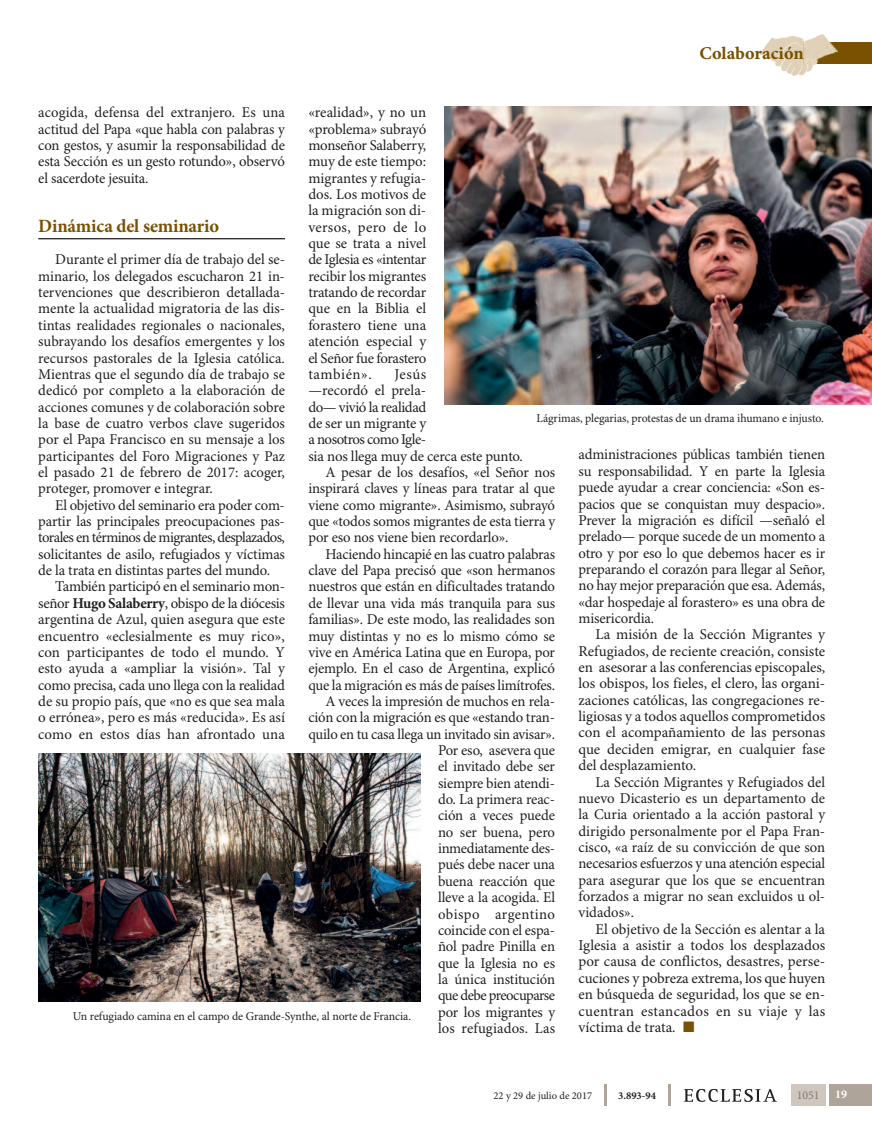
<style>
.page{position:relative;width:872px;height:1127px;background:#fff}
.page>*{position:absolute;margin:0;border:0;box-sizing:border-box;transform-origin:0 0}
.t1{font:700 18.75px "Minion Pro";letter-spacing:-.01em;color:#795100}
.t2{font:18px "Minion Pro Bold Capt";color:#795100}
.t3{font:15px/16.4px "Minion Pro";letter-spacing:-.01em;color:#231f20;text-align:justify}
.t4{font:15px "Minion Pro";letter-spacing:-.04em;color:#231f20}
.t5{font:15px "Minion Pro";letter-spacing:-.03em;color:#231f20}
.t6{font:15px "Minion Pro";letter-spacing:-.035em;color:#231f20}
.t7{font:15px "Minion Pro";letter-spacing:.01em;color:#231f20}
.t8{font:15px "Minion Pro";letter-spacing:.025em;color:#231f20}
.t9{font:12px "Minion Pro";letter-spacing:-.005em;color:#231f20}
.t10{font:12px "Minion Pro";color:#877a70}
.t11{font:700 12px "Minion Pro";color:#fff}
.t12{font:10.5px "Minion Pro";color:#231f20}
.t13{font:700 10.5px "Minion Pro";color:#231f20}
.s1{font-weight:700}
.s2{color:#795100}
</style>
<div class="page">
<hr style="left:38px;top:238px;width:247px;height:1px;background:#231f20">
<div style="left:791px;top:1084px;width:34px;height:22px;background:#cec6bf"></div>
<div style="left:829px;top:1084px;width:43px;height:22px;background:#afa49a"></div>
<hr style="left:668px;top:1084px;width:2px;height:22px;background:#afa49a">
<svg style="left:684px;top:1089px;width:93px;height:13px"></svg>
<hr style="left:604px;top:1084px;width:2px;height:22px;background:#afa49a">
<div style="left:803px;top:43px;width:69px;height:21px;background:#795100"></div>
<img style="left:759px;top:34px;width:78px;height:42px">
<img style="left:803px;top:43px;width:35px;height:21px">
<img style="left:38px;top:754px;width:382px;height:248px">
<img style="left:444px;top:106px;width:428px;height:298px">
<p class="t2" style="left:699px;top:46px;width:106px">Colaboración</p>
<p class="t3" style="left:38px;top:106px;width:248px">acogida, defensa del extranjero. Es una actitud del Papa «que habla con palabras y con gestos, y asumir la responsabilidad de esta Sección es un gesto rotundo», observó el sacerdote jesuita.</p>
<p class="t1" style="left:38px;top:219px;width:182px">Dinámica del seminario</p>
<p class="t3" style="left:38px;top:253px;width:248px;text-indent:17px">Durante el primer día de trabajo del se&shy;minario, los delegados escucharon 21 in&shy;tervenciones que describieron detallada&shy;mente la actualidad migratoria de las dis&shy;tintas realidades regionales o nacionales, subrayando los desafíos emergentes y los recursos pastorales de la Iglesia católica.<br>Mientras que el segundo día de trabajo se dedicó por completo a la elaboración de acciones comunes y de colaboración sobre la base de cuatro verbos clave sugeridos por el Papa Francisco en su mensaje a los participantes del Foro Migraciones y Paz el pasado 21 de febrero de 2017: acoger, proteger, promover e integrar.</p>
<p class="t3" style="left:55px;top:498px;width:231px">El objetivo del seminario era poder com-</p>
<p class="t3" style="left:38px;top:514px;width:248px">partir las principales preocupaciones pas-</p>
<p class="t4" style="left:38px;top:532px;width:248px">torales en términos de migrantes, desplazados,</p>
<p class="t3" style="left:38px;top:547px;width:248px">solicitantes de asilo, refugiados y víctimas</p>
<p class="t3" style="left:38px;top:563px;width:233px">de la trata en distintas partes del mundo.</p>
<p class="t3" style="left:55px;top:580px;width:231px">También participó en el seminario mon-</p>
<p class="t3" style="left:38px;top:596px;width:248px">señor <span class="s1">Hugo Salaberry</span>, obispo de la diócesis</p>
<p class="t3" style="left:38px;top:612px;width:248px">argentina de Azul, quien asegura que este</p>
<p class="t3" style="left:38px;top:629px;width:248px">encuentro «eclesialmente es muy rico»,</p>
<p class="t3" style="left:38px;top:645px;width:248px">con participantes de todo el mundo. Y</p>
<p class="t3" style="left:38px;top:661px;width:248px">esto ayuda a «ampliar la visión». Tal y</p>
<p class="t3" style="left:38px;top:678px;width:248px">como precisa, cada uno llega con la realidad</p>
<p class="t3" style="left:38px;top:694px;width:248px">de su propio país, que «no es que sea mala</p>
<p class="t3" style="left:38px;top:711px;width:248px">o errónea», pero es más «reducida». Es así</p>
<p class="t3" style="left:38px;top:727px;width:248px">como en estos días han afrontado una</p>
<p class="t3" style="left:308px;top:106px;width:119px">«realidad», y no un «problema» subrayó monseñor Salaberry, muy de este tiempo: migrantes y refugia&shy;dos. Los motivos de la migración son di&shy;versos, pero de lo que se trata a nivel de Iglesia es «intentar recibir los migrantes tratando de recordar que en la Biblia el forastero tiene una atención especial y el Señor fue forastero también».</p>
<p class="t3" style="left:394px;top:367px;width:33px">Jesús</p>
<p class="t3" style="left:308px;top:384px;width:119px">—recordó el prela-</p>
<p class="t5" style="left:308px;top:401px;width:119px">do— vivió la realidad</p>
<p class="t3" style="left:308px;top:416px;width:119px">de ser un migrante y</p>
<p class="t6" style="left:308px;top:434px;width:119px">a nosotros como Igle-</p>
<p class="t3" style="left:308px;top:449px;width:216px">sia nos llega muy de cerca este punto.</p>
<p class="t3" style="left:325px;top:465px;width:231px">A pesar de los desafíos, «el Señor nos</p>
<p class="t3" style="left:308px;top:482px;width:248px">inspirará claves y líneas para tratar al que</p>
<p class="t3" style="left:308px;top:498px;width:248px">viene como migrante». Asimismo, subrayó</p>
<p class="t3" style="left:308px;top:514px;width:248px">que «todos somos migrantes de esta tierra y</p>
<p class="t3" style="left:308px;top:531px;width:202px">por eso nos viene bien recordarlo».</p>
<p class="t3" style="left:325px;top:547px;width:231px">Haciendo hincapié en las cuatro palabras</p>
<p class="t3" style="left:308px;top:563px;width:248px">clave del Papa precisó que «son hermanos</p>
<p class="t3" style="left:308px;top:580px;width:248px">nuestros que están en dificultades tratando</p>
<p class="t3" style="left:308px;top:596px;width:248px">de llevar una vida más tranquila para sus</p>
<p class="t3" style="left:308px;top:612px;width:248px">familias». De este modo, las realidades son</p>
<p class="t3" style="left:308px;top:629px;width:248px">muy distintas y no es lo mismo cómo se</p>
<p class="t3" style="left:308px;top:645px;width:248px">vive en América Latina que en Europa, por</p>
<p class="t3" style="left:308px;top:661px;width:248px">ejemplo. En el caso de Argentina, explicó</p>
<p class="t3" style="left:308px;top:678px;width:248px">que la migración es más de países limítrofes.</p>
<p class="t3" style="left:325px;top:694px;width:231px">A veces la impresión de muchos en rela-</p>
<p class="t3" style="left:308px;top:711px;width:248px">ción con la migración es que «estando tran-</p>
<p class="t3" style="left:308px;top:727px;width:248px">quilo en tu casa llega un invitado sin avisar».</p>
<p class="t3" style="left:438px;top:743px;width:118px">Por eso, asevera que</p>
<p class="t3" style="left:438px;top:760px;width:118px">el invitado debe ser</p>
<p class="t3" style="left:438px;top:776px;width:118px">siempre bien atendi-</p>
<p class="t3" style="left:438px;top:792px;width:118px">do. La primera reac-</p>
<p class="t3" style="left:438px;top:809px;width:118px">ción a veces puede</p>
<p class="t3" style="left:438px;top:825px;width:118px">no ser buena, pero</p>
<p class="t3" style="left:438px;top:841px;width:118px">inmediatamente des-</p>
<p class="t3" style="left:438px;top:858px;width:118px">pués debe nacer una</p>
<p class="t3" style="left:438px;top:874px;width:118px">buena reacción que</p>
<p class="t3" style="left:438px;top:890px;width:118px">lleve a la acogida. El</p>
<p class="t8" style="left:438px;top:908px;width:118px">obispo argentino</p>
<p class="t3" style="left:438px;top:923px;width:118px">coincide con el espa-</p>
<p class="t3" style="left:438px;top:939px;width:118px">ñol padre Pinilla en</p>
<p class="t3" style="left:438px;top:956px;width:118px">que la Iglesia no es</p>
<p class="t3" style="left:438px;top:972px;width:118px">la única institución</p>
<p class="t4" style="left:438px;top:990px;width:118px">que debe preocuparse</p>
<p class="t3" style="left:438px;top:1005px;width:118px">por los migrantes y</p>
<p class="t7" style="left:438px;top:1022px;width:118px">los refugiados. Las</p>
<p class="t9" style="left:536px;top:413px;width:288px">Lágrimas, plegarias, protestas de un drama ihumano e injusto.</p>
<p class="t3" style="left:578px;top:448px;width:248px">administraciones públicas también tienen su responsabilidad. Y en parte la Iglesia puede ayudar a crear conciencia: «Son es&shy;pacios que se conquistan muy despacio».<br>Prever la migración es difícil —señaló el prelado— porque sucede de un momento a otro y por eso lo que debemos hacer es ir preparando el corazón para llegar al Señor, no hay mejor preparación que esa. Además, «dar hospedaje al forastero» es una obra de misericordia.</p>
<p class="t3" style="left:578px;top:628px;width:248px;text-indent:17px">La misión de la Sección Migrantes y Refugiados, de reciente creación, consiste en asesorar a las conferencias episcopales, los obispos, los fieles, el clero, las organi&shy;zaciones católicas, las congregaciones re&shy;ligiosas y a todos aquellos comprometidos con el acompañamiento de las personas que deciden emigrar, en cualquier fase del desplazamiento.</p>
<p class="t3" style="left:578px;top:775px;width:248px;text-indent:17px">La Sección Migrantes y Refugiados del nuevo Dicasterio es un departamento de la Curia orientado a la acción pastoral y dirigido personalmente por el Papa Fran&shy;cisco, «a raíz de su convicción de que son necesarios esfuerzos y una atención especial para asegurar que los que se encuentran forzados a migrar no sean excluidos u ol&shy;vidados».</p>
<p class="t3" style="left:578px;top:922px;width:248px;text-indent:17px">El objetivo de la Sección es alentar a la Iglesia a asistir a todos los desplazados por causa de conflictos, desastres, perse&shy;cuciones y pobreza extrema, los que huyen en búsqueda de seguridad, los que se en&shy;cuentran estancados en su viaje y las víctima de trata. <span class="s2">■</span></p>
<p class="t9" style="left:73px;top:1011px;width:340px">Un refugiado camina en el campo de Grande-Synthe, al norte de Francia.</p>
<p class="t12" style="left:493px;top:1091px;width:100px">22 y 29 de julio de 2017</p>
<p class="t13" style="left:618px;top:1091px;width:39px">3.893-94</p>
<p class="t10" style="left:796px;top:1090px;width:25px">1051</p>
<p class="t11" style="left:835px;top:1090px;width:13px">19</p>
</div>
